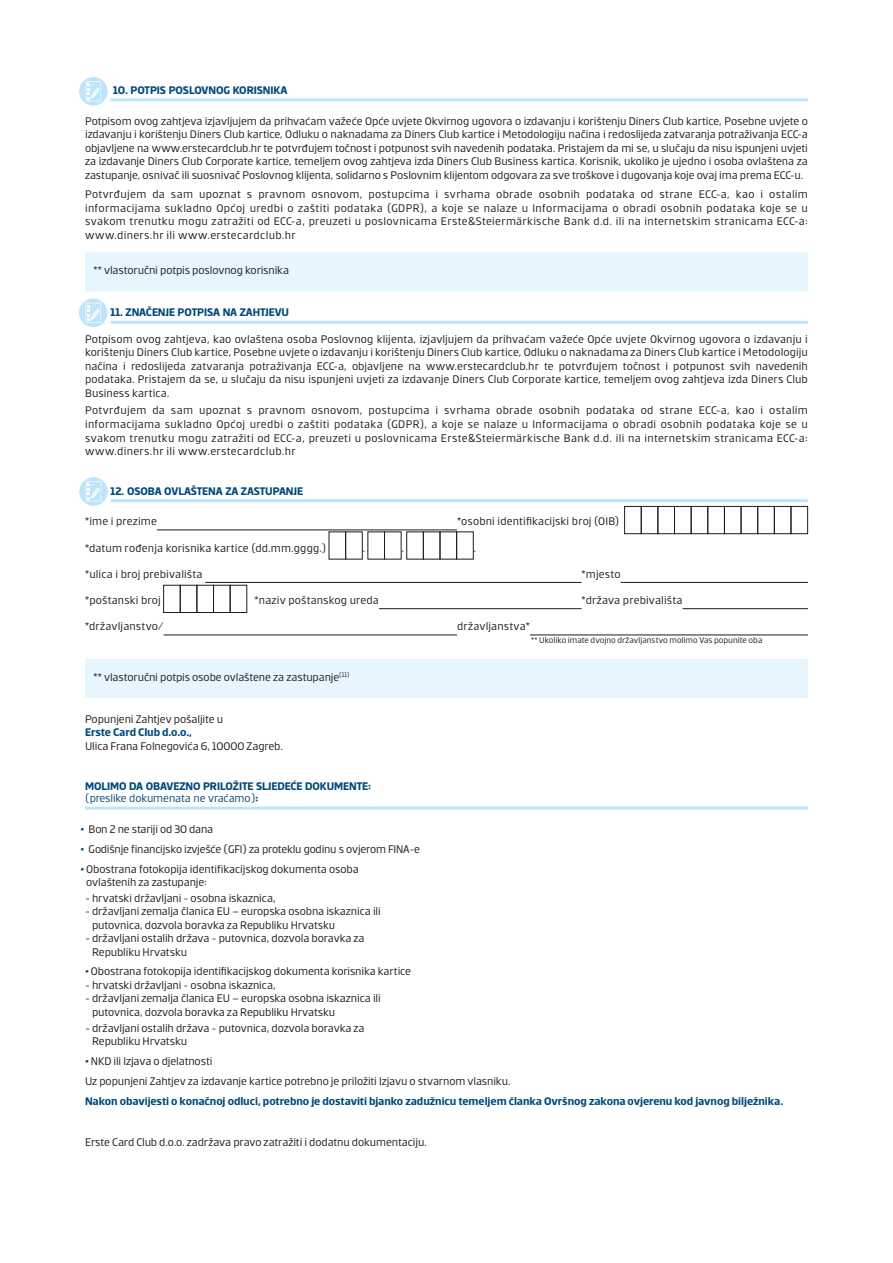
<style>
.page{position:relative;width:893px;height:1263px;background:#fff}
.page>*{position:absolute;margin:0;border:0;box-sizing:border-box;transform-origin:0 0}
.t1{font:12px/13.5px "Erste";letter-spacing:-.01em;color:#1d1d1b}
.t2{font:700 12px/12.8px "Erste";letter-spacing:-.005em;color:#00497b}
.t3{font:12px "Erste";letter-spacing:.01em;color:#1d1d1b}
.t4{font:9px "Erste";letter-spacing:-.005em;color:#1d1d1b}
.s1{font-weight:400}
.s2{font-weight:700;font-size:15px;color:#00497b}
</style>
<div class="page">
<hr style="left:111px;top:98px;width:697px;height:3px;background:#bce4fa">
<div style="left:85px;top:252px;width:723px;height:39px;background:#e6f5fe"></div>
<hr style="left:111px;top:321px;width:697px;height:3px;background:#bce4fa">
<hr style="left:111px;top:499px;width:697px;height:3px;background:#bce4fa">
<hr style="left:157px;top:530px;width:300px;height:1px;background:#1d1d1b">
<hr style="left:205px;top:582px;width:377px;height:1px;background:#1d1d1b">
<hr style="left:620px;top:582px;width:188px;height:1px;background:#1d1d1b">
<hr style="left:379px;top:608px;width:203px;height:1px;background:#1d1d1b">
<hr style="left:682px;top:608px;width:126px;height:1px;background:#1d1d1b">
<hr style="left:164px;top:635px;width:293px;height:1px;background:#1d1d1b">
<hr style="left:530px;top:635px;width:278px;height:1px;background:#1d1d1b">
<div style="left:85px;top:659px;width:723px;height:39px;background:#e6f5fe"></div>
<hr style="left:85px;top:807px;width:723px;height:3px;background:#bce4fa">
<div style="left:741px;top:506px;width:17px;height:28px;border:1px solid #1d1d1b"></div>
<div style="left:674px;top:506px;width:17px;height:28px;border:1px solid #1d1d1b"></div>
<div style="left:774px;top:506px;width:17px;height:28px;border:1px solid #1d1d1b"></div>
<div style="left:641px;top:506px;width:17px;height:28px;border:1px solid #1d1d1b"></div>
<div style="left:708px;top:506px;width:17px;height:28px;border:1px solid #1d1d1b"></div>
<div style="left:757px;top:506px;width:17px;height:28px;border:1px solid #1d1d1b"></div>
<div style="left:624px;top:506px;width:17px;height:28px;border:1px solid #1d1d1b"></div>
<div style="left:691px;top:506px;width:17px;height:28px;border:1px solid #1d1d1b"></div>
<div style="left:791px;top:506px;width:17px;height:28px;border:1px solid #1d1d1b"></div>
<div style="left:658px;top:506px;width:17px;height:28px;border:1px solid #1d1d1b"></div>
<div style="left:724px;top:506px;width:17px;height:28px;border:1px solid #1d1d1b"></div>
<div style="left:329px;top:532px;width:17px;height:27px;border:1px solid #1d1d1b"></div>
<div style="left:368px;top:532px;width:17px;height:27px;border:1px solid #1d1d1b"></div>
<div style="left:423px;top:532px;width:17px;height:27px;border:1px solid #1d1d1b"></div>
<div style="left:407px;top:532px;width:17px;height:27px;border:1px solid #1d1d1b"></div>
<div style="left:440px;top:532px;width:17px;height:27px;border:1px solid #1d1d1b"></div>
<div style="left:213px;top:585px;width:17px;height:28px;border:1px solid #1d1d1b"></div>
<div style="left:180px;top:585px;width:17px;height:28px;border:1px solid #1d1d1b"></div>
<div style="left:163px;top:585px;width:17px;height:28px;border:1px solid #1d1d1b"></div>
<div style="left:230px;top:585px;width:17px;height:28px;border:1px solid #1d1d1b"></div>
<div style="left:197px;top:585px;width:17px;height:28px;border:1px solid #1d1d1b"></div>
<svg style="left:79px;top:77px;width:29px;height:29px"></svg>
<div style="left:78px;top:76px;width:30px;height:30px;border:1px solid #fff;border-radius:50%"></div>
<svg style="left:86px;top:81px;width:15px;height:20px"></svg>
<div style="left:79px;top:298px;width:29px;height:29px;background:#bce4fa;border-radius:50%"></div>
<div style="left:78px;top:298px;width:30px;height:30px;border:1px solid #fff;border-radius:50%"></div>
<svg style="left:85px;top:303px;width:16px;height:20px"></svg>
<svg style="left:79px;top:477px;width:29px;height:29px"></svg>
<div style="left:79px;top:477px;width:29px;height:29px;border:1px solid #fff;border-radius:50%"></div>
<svg style="left:86px;top:481px;width:15px;height:20px"></svg>
<p class="t2" style="left:113px;top:84px;width:176px">10. POTPIS POSLOVNOG KORISNIKA</p>
<p class="t1" style="left:85px;top:114px;width:725px;text-align:justify">Potpisom ovog zahtjeva izjavljujem da prihvaćam važeće Opće uvjete Okvirnog ugovora o izdavanju i korištenju Diners Club kartice, Posebne uvjete o izdavanju i korištenju Diners Club kartice, Odluku o naknadama za Diners Club kartice i Metodologiju načina i redoslijeda zatvaranja potraživanja ECC-a objavljene na www.erstecardclub.hr te potvrđujem točnost i potpunost svih navedenih podataka. Pristajem da mi se, u slučaju da nisu ispunjeni uvjeti za izdavanje Diners Club Corporate kartice, temeljem ovog zahtjeva izda Diners Club Business kartica. Korisnik, ukoliko je ujedno i osoba ovlaštena za zastupanje, osnivač ili suosnivač Poslovnog klijenta, solidarno s Poslovnim klijentom odgovara za sve troškove i dugovanja koje ovaj ima prema ECC-u.</p>
<p class="t1" style="left:85px;top:188px;width:724px;text-align:justify">Potvrđujem da sam upoznat s pravnom osnovom, postupcima i svrhama obrade osobnih podataka od strane ECC-a, kao i ostalim informacijama sukladno Općoj uredbi o zaštiti podataka (GDPR), a koje se nalaze u Informacijama o obradi osobnih podataka koje se u svakom trenutku mogu zatražiti od ECC-a, preuzeti u poslovnicama Erste&amp;Steiermärkische Bank d.d. ili na internetskim stranicama ECC-a: www.diners.hr ili www.erstecardclub.hr</p>
<p class="t1" style="left:94px;top:264px;width:197px">** vlastoručni potpis poslovnog korisnika</p>
<p class="t2" style="left:111px;top:306px;width:180px">11. ZNAČENJE POTPISA NA ZAHTJEVU</p>
<p class="t1" style="left:85px;top:332px;width:724px;text-align:justify">Potpisom ovog zahtjeva, kao ovlaštena osoba Poslovnog klijenta, izjavljujem da prihvaćam važeće Opće uvjete Okvirnog ugovora o izdavanju i korištenju Diners Club kartice, Posebne uvjete o izdavanju i korištenju Diners Club kartice, Odluku o naknadama za Diners Club kartice i Metodologiju načina i redoslijeda zatvaranja potraživanja ECC-a, objavljene na www.erstecardclub.hr te potvrđujem točnost i potpunost svih navedenih podataka. Pristajem da se, u slučaju da nisu ispunjeni uvjeti za izdavanje Diners Club Corporate kartice, temeljem ovog zahtjeva izda Diners Club Business kartica.</p>
<p class="t1" style="left:85px;top:404px;width:724px;text-align:justify">Potvrđujem da sam upoznat s pravnom osnovom, postupcima i svrhama obrade osobnih podataka od strane ECC-a, kao i ostalim informacijama sukladno Općoj uredbi o zaštiti podataka (GDPR), a koje se nalaze u Informacijama o obradi osobnih podataka koje se u svakom trenutku mogu zatražiti od ECC-a, preuzeti u poslovnicama Erste&amp;Steiermärkische Bank d.d. ili na internetskim stranicama ECC-a: www.diners.hr ili www.erstecardclub.hr</p>
<p class="t2" style="left:111px;top:484px;width:194px">12. OSOBA OVLAŠTENA ZA ZASTUPANJE</p>
<p class="t3" style="left:85px;top:515px;width:73px">*ime i prezime</p>
<p class="t3" style="left:457px;top:515px;width:164px">*osobni identifikacijski broj (OIB)</p>
<p class="t3" style="left:85px;top:542px;width:243px">*datum rođenja korisnika kartice (dd.mm.gggg.)</p>
<p class="t1" style="left:362px;top:541px;width:4px">.</p>
<p class="t1" style="left:401px;top:541px;width:4px">.</p>
<p class="t1" style="left:473px;top:541px;width:4px">.</p>
<p class="t3" style="left:85px;top:568px;width:119px">*ulica i broj prebivališta</p>
<p class="t1" style="left:582px;top:567px;width:40px">*mjesto</p>
<p class="t3" style="left:85px;top:594px;width:77px">*poštanski broj</p>
<p class="t3" style="left:255px;top:594px;width:126px">*naziv poštanskog ureda</p>
<p class="t3" style="left:582px;top:594px;width:102px">*država prebivališta</p>
<p class="t3" style="left:85px;top:620px;width:80px">*državljanstvo/</p>
<p class="t3" style="left:457px;top:620px;width:74px">državljanstva*</p>
<p class="t4" style="left:531px;top:636px;width:233px">** Ukoliko imate dvojno državljanstvo molimo Vas popunite oba</p>
<p class="t1" style="left:94px;top:670px;width:258px">** vlastoručni potpis osobe ovlaštene za zastupanje<sup>(11)</sup></p>
<p class="t1" style="left:85px;top:712px;width:140px">Popunjeni Zahtjev pošaljite u</p>
<p class="t2" style="left:85px;top:726px;width:109px">Erste Card Club d.o.o.,</p>
<p class="t1" style="left:85px;top:739px;width:199px">Ulica Frana Folnegovića 6, 10000 Zagreb.</p>
<p class="t2" style="left:85px;top:779px;width:288px">MOLIMO DA OBAVEZNO PRILOŽITE SLJEDEĆE DOKUMENTE: <span class="s1">(preslike dokumenata ne vraćamo)</span>:</p>
<p class="t1" style="left:80px;top:822px;width:134px"><span class="s2">•</span> Bon 2 ne stariji od 30 dana</p>
<p class="t1" style="left:80px;top:842px;width:341px"><span class="s2">•</span> Godišnje financijsko izvješće (GFI) za proteklu godinu s ovjerom FINA-e</p>
<p class="t1" style="left:86px;top:862px;width:274px;text-indent:-6px"><span class="s2">•</span> Obostrana fotokopija identifikacijskog dokumenta osoba ovlaštenih za zastupanje:</p>
<p class="t1" style="left:85px;top:891px;width:192px">- hrvatski državljani - osobna iskaznica,</p>
<p class="t1" style="left:92px;top:904px;width:290px;text-indent:-7px">- državljani zemalja članica EU – europska osobna iskaznica ili putovnica, dozvola boravka za Republiku Hrvatsku</p>
<p class="t1" style="left:92px;top:931px;width:274px;text-indent:-7px">- državljani ostalih država - putovnica, dozvola boravka za<br>Republiku Hrvatsku</p>
<p class="t1" style="left:85px;top:964px;width:328px"><span class="s2">•</span> Obostrana fotokopija identifikacijskog dokumenta korisnika kartice</p>
<p class="t1" style="left:85px;top:978px;width:192px">- hrvatski državljani - osobna iskaznica,</p>
<p class="t1" style="left:92px;top:991px;width:290px;text-indent:-7px">- državljani zemalja članica EU – europska osobna iskaznica ili putovnica, dozvola boravka za Republiku Hrvatsku</p>
<p class="t1" style="left:92px;top:1021px;width:274px;text-indent:-7px">- državljani ostalih država - putovnica, dozvola boravka za<br>Republiku Hrvatsku</p>
<p class="t1" style="left:85px;top:1051px;width:427px;line-height:20px"><span class="s2">•</span> NKD ili Izjava o djelatnosti<br>Uz popunjeni Zahtjev za izdavanje kartice potrebno je priložiti Izjavu o stvarnom vlasniku.</p>
<p class="t2" style="left:85px;top:1094px;width:700px">Nakon obavijesti o konačnoj odluci, potrebno je dostaviti bjanko zadužnicu temeljem članka Ovršnog zakona ovjerenu kod javnog bilježnika.</p>
<p class="t1" style="left:85px;top:1135px;width:343px">Erste Card Club d.o.o. zadržava pravo zatražiti i dodatnu dokumentaciju.</p>
</div>
